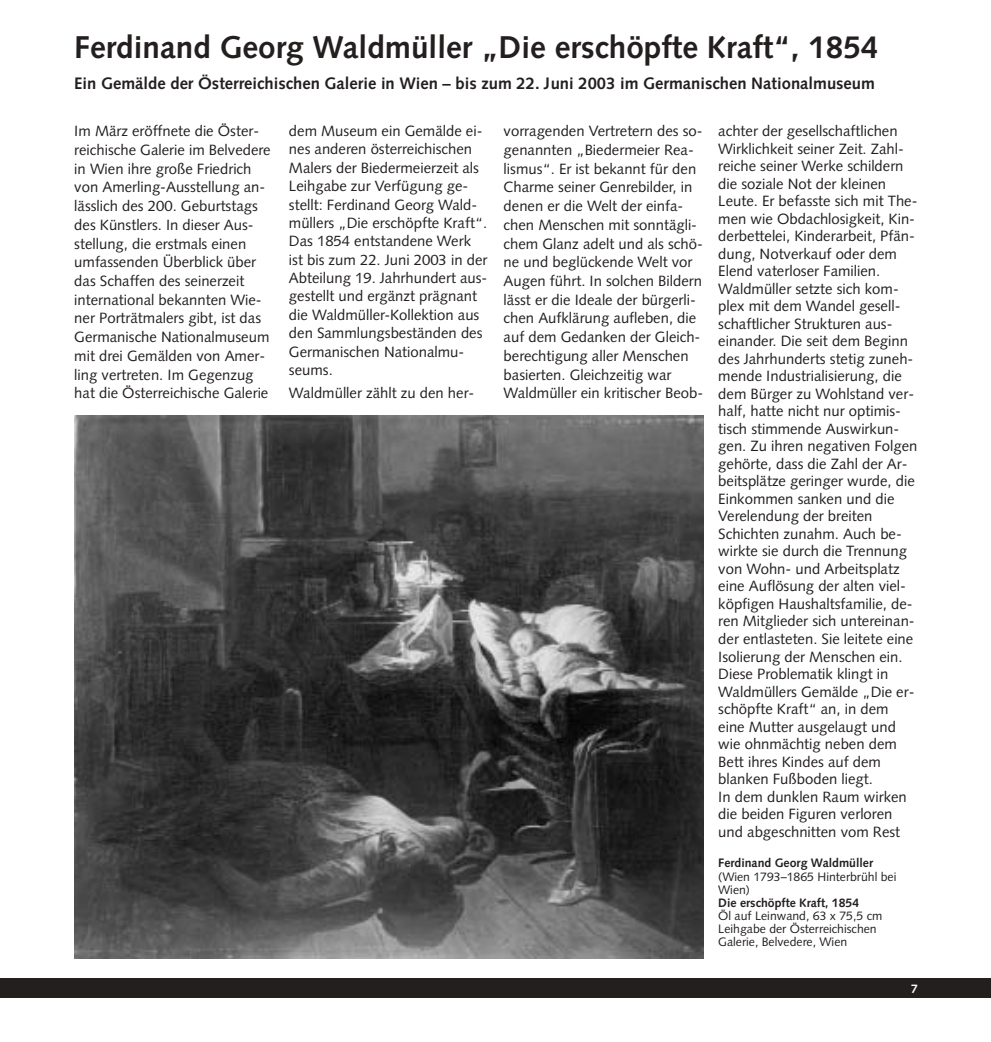
<style>
.page{position:relative;width:991px;height:1042px;background:#fff}
.page>*{position:absolute;margin:0;border:0;box-sizing:border-box;transform-origin:0 0}
.t1{font:700 31.5px "Syntax";color:#231f1f}
.t2{font:700 16.62px "Syntax";color:#231f1f}
.t3{font:14.88px/17.5px "Syntax";color:#231f1f}
.t4{font:12.25px/13.1px "Syntax";color:#231f1f}
.t5{font:700 12.25px "Syntax";color:#231f1f}
.t6{font:700 12.25px "Syntax";color:#fff}
</style>
<div class="page">
<div style="left:0;top:977px;width:990px;height:20px;background:#231f1f"></div>
<img style="left:74px;top:416px;width:629px;height:541px">
<h1 class="t1" style="left:74px;top:35px;width:805px">Ferdinand Georg Waldmüller „Die erschöpfte Kraft“, 1854</h1>
<p class="t2" style="left:74px;top:77px;width:802px">Ein Gemälde der Österreichischen Galerie in Wien – bis zum 22. Juni 2003 im Germanischen Nationalmuseum</p>
<p class="t3" style="left:503px;top:123px;width:201px;line-height:18.7px">vorragenden Vertretern des so&shy;genannten „Biedermeier Rea&shy;lismus“. Er ist bekannt für den<br>Charme seiner Genrebilder, in denen er die Welt der einfa&shy;chen Menschen mit sonntägli&shy;chem Glanz adelt und als schö&shy;ne und beglückende Welt vor<br>Augen führt. In solchen Bildern lässt er die Ideale der bürgerli&shy;chen Aufklärung aufleben, die auf dem Gedanken der Gleich&shy;berechtigung aller Menschen basierten. Gleichzeitig war<br>Waldmüller ein kritischer Beob-</p>
<p class="t3" style="left:718px;top:124px;width:201px">achter der gesellschaftlichen<br>Wirklichkeit seiner Zeit. Zahl&shy;reiche seiner Werke schildern die soziale Not der kleinen<br>Leute. Er befasste sich mit The&shy;men wie Obdachlosigkeit, Kin&shy;derbettelei, Kinderarbeit, Pfän&shy;dung, Notverkauf oder dem<br>Elend vaterloser Familien.<br>Waldmüller setzte sich kom&shy;plex mit dem Wandel gesell&shy;schaftlicher Strukturen aus&shy;einander. Die seit dem Beginn des Jahrhunderts stetig zuneh&shy;mende Industrialisierung, die dem Bürger zu Wohlstand ver&shy;half, hatte nicht nur optimis&shy;tisch stimmende Auswirkun&shy;gen. Zu ihren negativen Folgen gehörte, dass die Zahl der Ar&shy;beitsplätze geringer wurde, die<br>Einkommen sanken und die<br>Verelendung der breiten<br>Schichten zunahm. Auch be&shy;wirkte sie durch die Trennung von Wohn- und Arbeitsplatz eine Auflösung der alten viel&shy;köpfigen Haushaltsfamilie, de&shy;ren Mitglieder sich untereinan&shy;der entlasteten. Sie leitete eine<br>Isolierung der Menschen ein.<br>Diese Problematik klingt in<br>Waldmüllers Gemälde „Die er&shy;schöpfte Kraft“ an, in dem eine Mutter ausgelaugt und wie ohnmächtig neben dem<br>Bett ihres Kindes auf dem blanken Fußboden liegt.<br>In dem dunklen Raum wirken die beiden Figuren verloren und abgeschnitten vom Rest</p>
<p class="t5" style="left:718px;top:858px;width:156px">Ferdinand Georg Waldmüller</p>
<p class="t4" style="left:718px;top:870px;width:180px">(Wien 1793–1865 Hinterbrühl bei<br>Wien)</p>
<p class="t5" style="left:718px;top:897px;width:142px">Die erschöpfte Kraft, 1854</p>
<p class="t4" style="left:718px;top:910px;width:166px">Öl auf Leinwand, 63 x 75,5 cm<br>Leihgabe der Österreichischen<br>Galerie, Belvedere, Wien</p>
<p class="t3" style="left:74px;top:123px;width:198px;line-height:18.7px">Im März eröffnete die Öster&shy;reichische Galerie im Belvedere in Wien ihre große Friedrich von Amerling-Ausstellung an&shy;lässlich des 200. Geburtstags des Künstlers. In dieser Aus&shy;stellung, die erstmals einen umfassenden Überblick über das Schaffen des seinerzeit international bekannten Wie&shy;ner Porträtmalers gibt, ist das<br>Germanische Nationalmuseum mit drei Gemälden von Amer&shy;ling vertreten. Im Gegenzug hat die Österreichische Galerie</p>
<p class="t3" style="left:289px;top:123px;width:200px;line-height:18.4px">dem Museum ein Gemälde ei&shy;nes anderen österreichischen<br>Malers der Biedermeierzeit als<br>Leihgabe zur Verfügung ge&shy;stellt: Ferdinand Georg Wald&shy;müllers „Die erschöpfte Kraft“.<br>Das 1854 entstandene Werk ist bis zum 22. Juni 2003 in der<br>Abteilung 19. Jahrhundert aus&shy;gestellt und ergänzt prägnant die Waldmüller-Kollektion aus den Sammlungsbeständen des<br>Germanischen Nationalmu&shy;seums.</p>
<p class="t3" style="left:289px;top:386px;width:187px">Waldmüller zählt zu den her-</p>
<p class="t6" style="left:911px;top:983px;width:8px">7</p>
</div>
